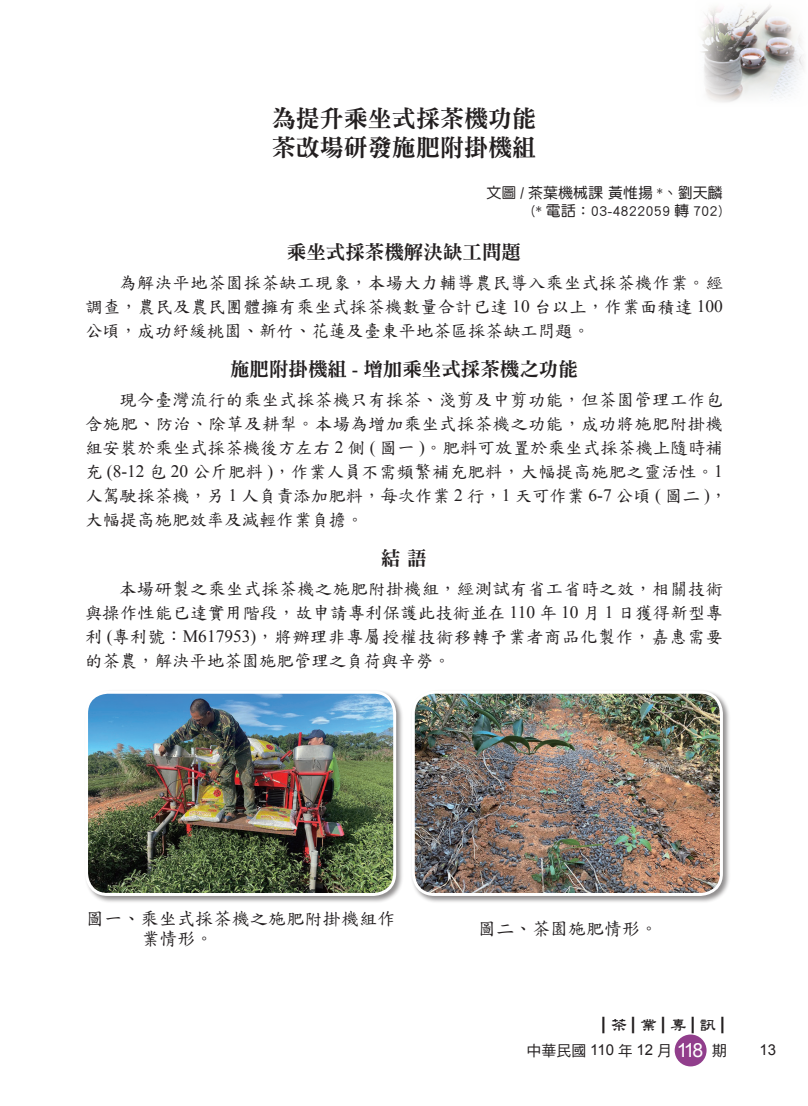
<style>
.page{position:relative;width:808px;height:1106px;background:#fff}
.page>*{position:absolute;margin:0;border:0;box-sizing:border-box;transform-origin:0 0}
.t1{font:24px/28.8px "DF Ming Std W9";color:#231f20}
.t2{font:19.5px "DF Ming Std W9";color:#231f20}
.t3{font:18px/19.5px "DF Kai Shu SB Estd BF";letter-spacing:.01em;color:#231f20}
.t4{font:17.4px/24px "DF Kai Shu SB Estd BF";letter-spacing:.015em;color:#231f20;text-align:justify}
.t5{font:16.5px "DF Li Shu W7 HK BF";color:#231f20}
.t6{font:15px/18px "DF Yuan Std W5";color:#231f20;text-align:right}
.t7{font:15px "DF Hei Std W5";color:#231f20}
.t8{font:15px "Arial";color:#231f20}
.s1{font-family:"Times New Roman"}
.s2{font-family:"Arial"}
.s3{font-family:"Arial";font-size:19.5px;color:#fff}
</style>
<div class="page">
<div style="left:84px;top:689px;width:320px;height:215px;background:#231f20;opacity:.5"></div>
<img style="left:87px;top:692px;width:308px;height:202px">
<div style="left:85px;top:690px;width:311px;height:206px;border:3px solid #fff;border-radius:21px"></div>
<div style="left:410px;top:689px;width:321px;height:215px;background:#231f20;opacity:.5"></div>
<img style="left:413px;top:692px;width:308px;height:202px">
<div style="left:412px;top:690px;width:311px;height:206px;border:3px solid #fff;border-radius:21px"></div>
<img style="left:701px;top:5px;width:103px;height:97px">
<div style="left:675px;top:1034px;width:31px;height:32px;background:#913e8c;border-radius:50%"></div>
<h1 class="t1" style="left:272px;top:104px;width:266px">為提升乘坐式採茶機功能茶改場研發施肥附掛機組</h1>
<p class="t6" style="left:486px;top:183px;width:238px">文圖 / 茶葉機械課 黃惟揚 *、劉天麟(* 電話：03-4822059 轉 702)</p>
<p class="t2" style="left:287px;top:242px;width:236px">乘坐式採茶機解決缺工問題</p>
<p class="t4" style="left:85px;top:271px;width:639px;text-indent:34px">為解決平地茶園採茶缺工現象，本場大力輔導農民導入乘坐式採茶機作業。經調查，農民及農民團體擁有乘坐式採茶機數量合計已達 <span class="s1">10</span> 台以上，作業面積達 <span class="s1">100</span>公頃，成功紓緩桃園、新竹、花蓮及臺東平地茶區採茶缺工問題。</p>
<p class="t2" style="left:230px;top:358px;width:349px">施肥附掛機組 - 增加乘坐式採茶機之功能</p>
<p class="t4" style="left:85px;top:388px;width:644px;text-align:left;text-indent:34px">現今臺灣流行的乘坐式採茶機只有採茶、淺剪及中剪功能，但茶園管理工作包含施肥、防治、除草及耕犁。本場為增加乘坐式採茶機之功能，成功將施肥附掛機組安裝於乘坐式採茶機後方左右 <span class="s1">2</span> 側 <span class="s1">(</span> 圖一 <span class="s1">)</span>。肥料可放置於乘坐式採茶機上隨時補充 <span class="s1">(8-12</span> 包 <span class="s1">20</span> 公斤肥料 <span class="s1">)</span>，作業人員不需頻繁補充肥料，大幅提高施肥之靈活性。<span class="s1">1</span>人駕駛採茶機，另 <span class="s1">1</span> 人負責添加肥料，每次作業 <span class="s1">2</span> 行，<span class="s1">1</span> 天可作業 <span class="s1">6-7</span> 公頃 <span class="s1">(</span> 圖二 <span class="s1">)</span>，大幅提高施肥效率及減輕作業負擔。</p>
<p class="t2" style="left:381px;top:547px;width:47px">結 語</p>
<p class="t4" style="left:85px;top:576px;width:640px;text-indent:34px">本場研製之乘坐式採茶機之施肥附掛機組，經測試有省工省時之效，相關技術與操作性能已達實用階段，故申請專利保護此技術並在 <span class="s1">110</span> 年 <span class="s1">10</span> 月 <span class="s1">1</span> 日獲得新型專利 <span class="s1">(</span>專利號：<span class="s1">M617953)</span>，將辦理非專屬授權技術移轉予業者商品化製作，嘉惠需要的茶農，解決平地茶園施肥管理之負荷與辛勞。</p>
<p class="t3" style="left:141px;top:908px;width:255px;text-indent:-55px">圖一、乘坐式採茶機之施肥附掛機組作業情形。</p>
<p class="t3" style="left:478px;top:918px;width:181px">圖二、茶園施肥情形。</p>
<p class="t5" style="left:603px;top:1016px;width:137px">▏茶 ▏業 ▏專 ▏訊 ▏</p>
<p class="t7" style="left:526px;top:1042px;width:202px">中華民國 <span class="s2">110</span> 年 <span class="s2">12</span> 月 <span class="s3">118</span> 期</p>
<p class="t8" style="left:759px;top:1040px;width:18px">13</p>
</div>
